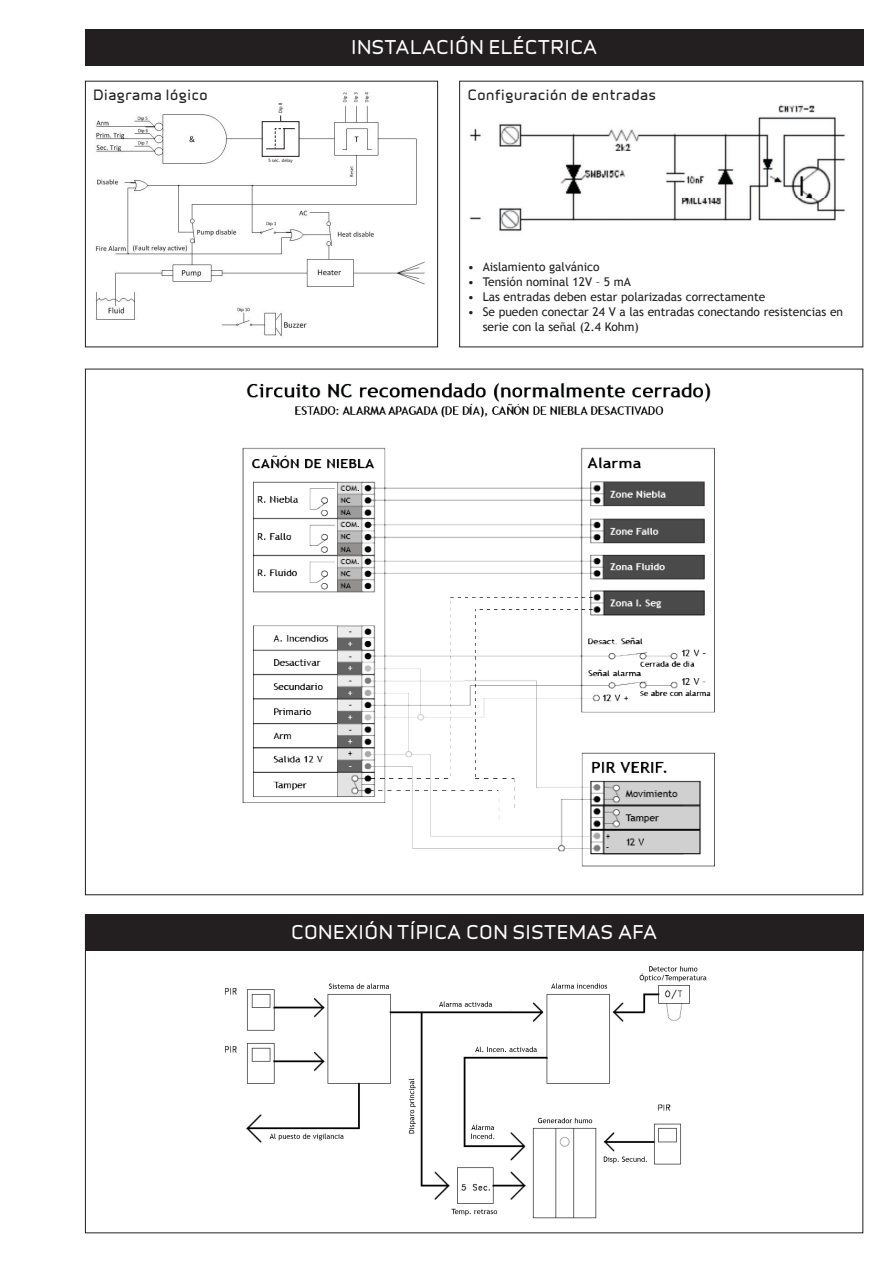
<style>
.page{position:relative;width:893px;height:1263px;background:#fff}
.page>*{position:absolute;margin:0;border:0;box-sizing:border-box;transform-origin:0 0}
.t1{font:18px "Infinity T Bold";letter-spacing:.065em;color:#fff}
.Skema_-_hvid{font:13.5px "Infinity T Bold";letter-spacing:.05em;color:#231f20}
.Skema_-_hvid-2{font:12px/15px "Trebuchet MS";color:#231f20}
.Skema_-_hvid-3{font:4.5px "Trebuchet MS";color:#231f20}
</style>
<div class="page">
<div style="left:85px;top:81px;width:353px;height:266px;border:1px solid #231f20"></div>
<div style="left:85px;top:30px;width:778px;height:36px;background:#231f20"></div>
<div style="left:85px;top:914px;width:778px;height:36px;background:#231f20"></div>
<img style="left:242px;top:383px;width:472px;height:483px">
<img style="left:225px;top:966px;width:482px;height:253px">
<img style="left:469px;top:104px;width:377px;height:127px">
<img style="left:95px;top:92px;width:330px;height:245px">
<div style="left:262px;top:122px;width:37px;height:34px;background:#fff"></div>
<div style="left:262px;top:121px;width:37px;height:36px;border:1px solid #231f20"></div>
<svg style="left:266px;top:128px;width:29px;height:22px"></svg>
<p class="t1" style="left:351px;top:34px;width:247px">INSTALACIÓN ELÉCTRICA</p>
<p class="Skema_-_hvid" style="left:94px;top:85px;width:115px">Diagrama lógico</p>
<p class="Skema_-_hvid" style="left:468px;top:85px;width:190px">Configuración de entradas</p>
<p class="Skema_-_hvid-3" style="left:278px;top:113px;width:12px;rotate:-90deg">Dip 8</p>
<p class="Skema_-_hvid-3" style="left:269px;top:158px;width:26px">5 sec. delay</p>
<p class="Skema_-_hvid-2" style="left:468px;top:259px;width:133px">• Aislamiento galvánico</p>
<p class="Skema_-_hvid-2" style="left:468px;top:274px;width:165px">• Tensión nominal 12V – 5 mA</p>
<p class="Skema_-_hvid-2" style="left:468px;top:289px;width:299px">• Las entradas deben estar polarizadas correctamente</p>
<p class="Skema_-_hvid-2" style="left:483px;top:304px;width:362px;text-indent:-15px">• Se pueden conectar 24 V a las entradas conectando resistencias en serie con la señal (2.4 Kohm)</p>
<p class="t1" style="left:291px;top:919px;width:367px">CONEXIÓN TÍPICA CON SISTEMAS AFA</p>
</div>
